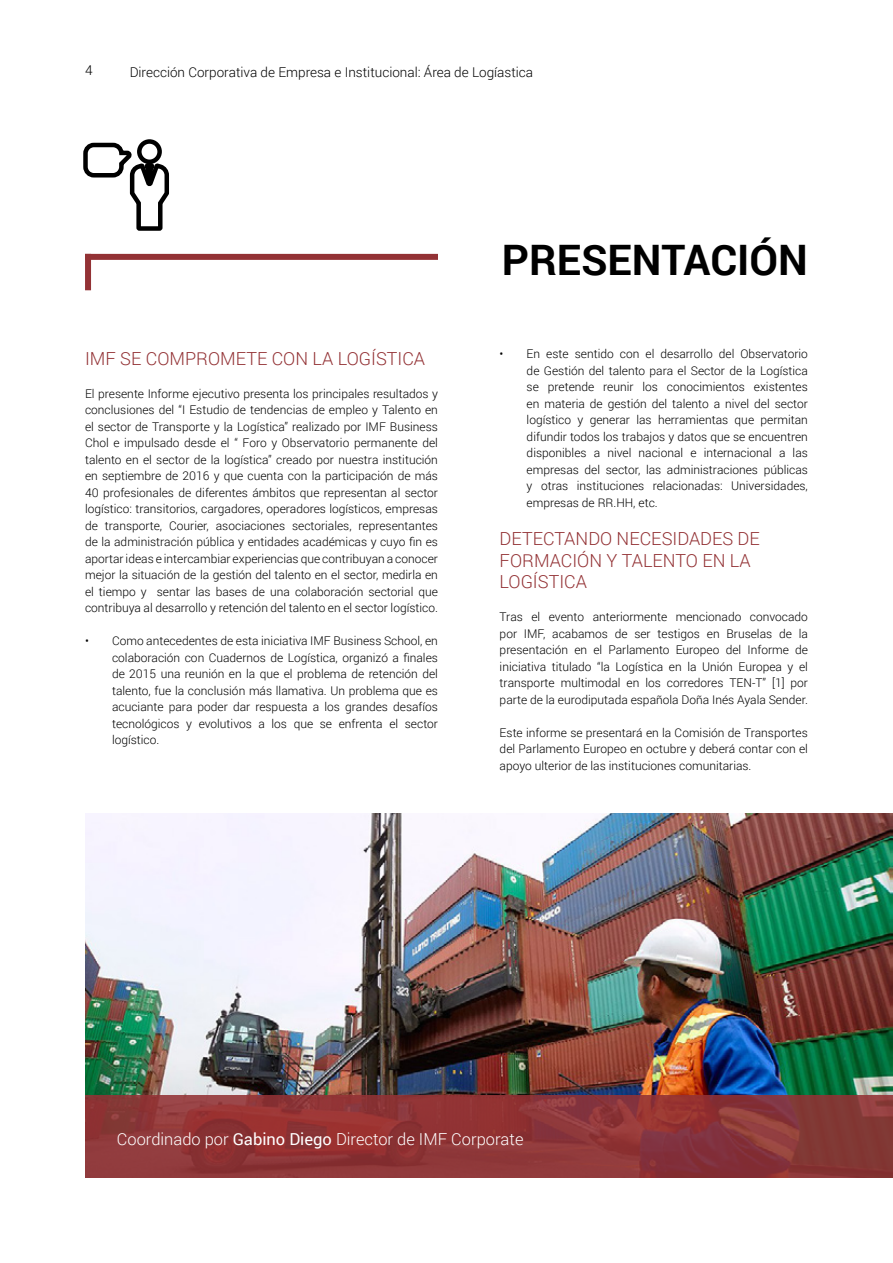
<style>
.page{position:relative;width:893px;height:1263px;background:#fff}
.page>*{position:absolute;margin:0;border:0;box-sizing:border-box;transform-origin:0 0}
.t1{font:700 42px "Roboto";color:#000}
.t2{font:300 18px/21.6px "Roboto";color:#933235}
.t3{font:300 16.5px "Roboto";color:#fff}
.t4{font:300 13.5px "Roboto";color:#000}
.t5{font:300 12px/16.5px "Roboto";color:#000;text-align:justify}
.s1{font-weight:400}
</style>
<div class="page">
<img style="left:85px;top:814px;width:808px;height:281px">
<svg style="left:85px;top:1095px;width:808px;height:83px;background:#8d3537"></svg>
<div style="left:85px;top:254px;width:353px;height:6px;background:#933235"></div>
<div style="left:85px;top:254px;width:6px;height:36px;background:#933235"></div>
<div style="left:137px;top:139px;width:25px;height:25px;border:4px solid #000;border-radius:50%"></div>
<svg style="left:83px;top:140px;width:86px;height:91px"></svg>
<p class="t4" style="left:85px;top:61px;width:9px">4</p>
<p class="t4" style="left:130px;top:62px;width:405px">Dirección Corporativa de Empresa e Institucional: Área de Logíastica</p>
<h2 class="t2" style="left:85px;top:347px;width:342px">IMF SE COMPROMETE CON LA LOGÍSTICA</h2>
<p class="t5" style="left:85px;top:385px;width:354px">El presente Informe ejecutivo presenta los principales resultados y conclusiones del “I Estudio de tendencias de empleo y Talento en el sector de Transporte y la Logística” realizado por IMF Business Chol e impulsado desde el “ Foro y Observatorio permanente del talento en el sector de la logística” creado por nuestra institución en septiembre de 2016 y que cuenta con la participación de más 40 profesionales de diferentes ámbitos que representan al sector logístico: transitorios, cargadores, operadores logísticos, empresas de transporte, Courier, asociaciones sectoriales, representantes de la administración pública y entidades académicas y cuyo fin es aportar ideas e intercambiar experiencias que contribuyan a conocer mejor la situación de la gestión del talento en el sector, medirla en el tiempo y sentar las bases de una colaboración sectorial que contribuya al desarrollo y retención del talento en el sector logístico.</p>
<p class="t5" style="left:112px;top:632px;width:327px;text-indent:-27px">• Como antecedentes de esta iniciativa IMF Business School, en colaboración con Cuadernos de Logística, organizó a finales de 2015 una reunión en la que el problema de retención del talento, fue la conclusión más llamativa. Un problema que es acuciante para poder dar respuesta a los grandes desafíos tecnológicos y evolutivos a los que se enfrenta el sector logístico.</p>
<h1 class="t1" style="left:502px;top:230px;width:308px">PRESENTACIÓN</h1>
<p class="t5" style="left:527px;top:345px;width:283px;text-indent:-27px">• En este sentido con el desarrollo del Observatorio de Gestión del talento para el Sector de la Logística se pretende reunir los conocimientos existentes en materia de gestión del talento a nivel del sector logístico y generar las herramientas que permitan difundir todos los trabajos y datos que se encuentren disponibles a nivel nacional e internacional a las empresas del sector, las administraciones públicas y otras instituciones relacionadas: Universidades, empresas de RR.HH, etc.</p>
<h2 class="t2" style="left:500px;top:527px;width:262px">DETECTANDO NECESIDADES DE<br>FORMACIÓN Y TALENTO EN LA<br>LOGÍSTICA</h2>
<p class="t5" style="left:500px;top:608px;width:310px">Tras el evento anteriormente mencionado convocado por IMF, acabamos de ser testigos en Bruselas de la presentación en el Parlamento Europeo del Informe de iniciativa titulado “la Logística en la Unión Europea y el transporte multimodal en los corredores TEN-T” [1] por parte de la eurodiputada española Doña Inés Ayala Sender.</p>
<p class="t5" style="left:500px;top:724px;width:310px">Este informe se presentará en la Comisión de Transportes del Parlamento Europeo en octubre y deberá contar con el apoyo ulterior de las instituciones comunitarias.</p>
<h3 class="t3" style="left:117px;top:1128px;width:408px">Coordinado por <span class="s1">Gabino Diego</span> Director de IMF Corporate</h3>
</div>
